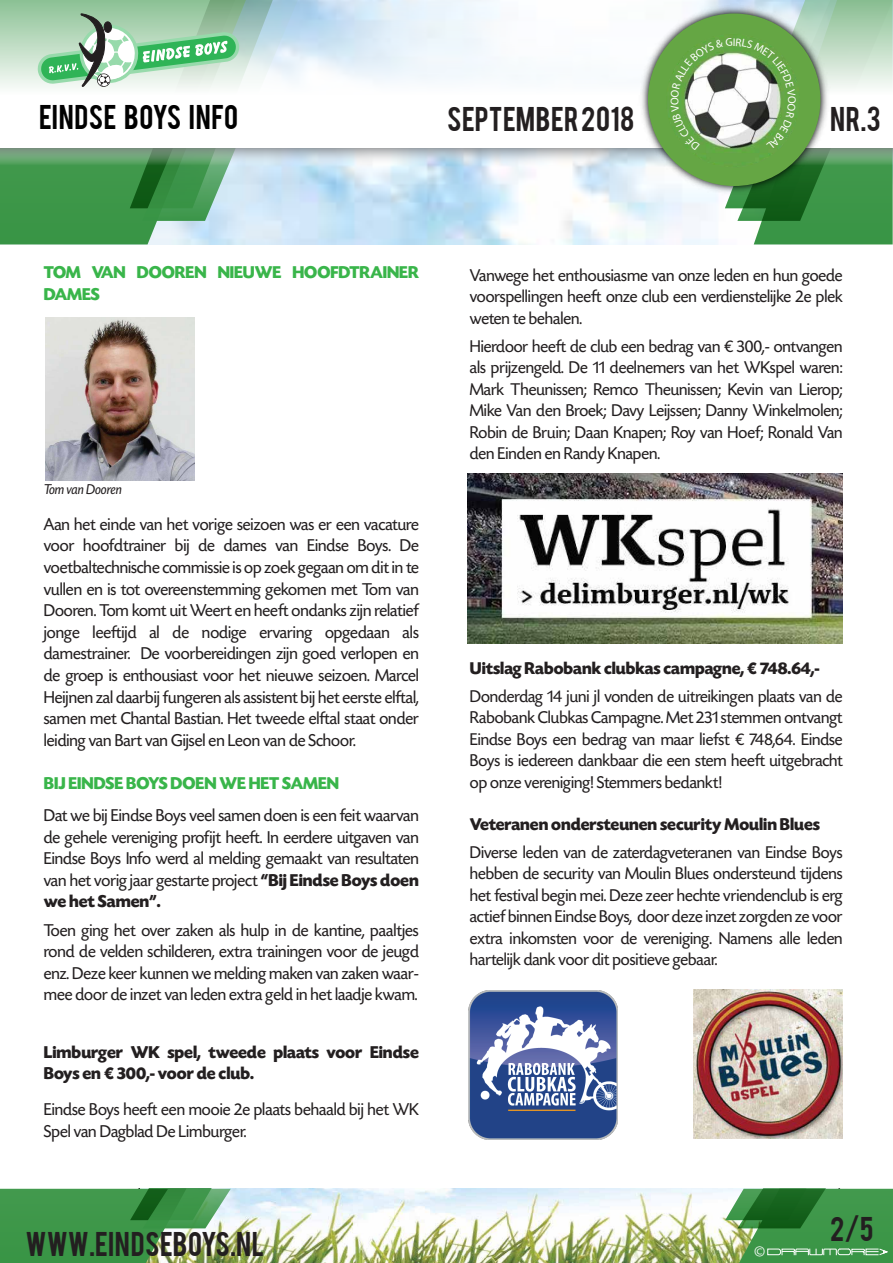
<style>
.page{position:relative;width:893px;height:1263px;background:#fff}
.page>*{position:absolute;margin:0;border:0;box-sizing:border-box;transform-origin:0 0}
.t1{font:27px "Bebas";letter-spacing:.015em;color:#231f20}
.t2{font:27px "Bebas";letter-spacing:.02em;color:#010101}
.t3{font:18px/21.6px "Today SHOP";color:#231f20;text-align:justify}
.t4{font:700 18px/21.6px "Today SHOP";color:#39b54a}
.t5{font:700 18px/21.6px "Today SHOP";color:#231f20}
.t6{font:17.85px/21.5px "Today SHOP";color:#231f20;text-align:justify}
.t7{font:700 17.85px "Today SHOP";color:#231f20}
.t8{font:16.5px "Myriad Pro";color:#fff}
.t9{font:italic 15px "Today SHOP";color:#231f20}
.s1{font-weight:700}
</style>
<div class="page">
<img style="left:273px;top:1189px;width:452px;height:74px">
<svg style="left:0;top:1189px;width:273px;height:74px;background:#6aaa6d"></svg>
<svg style="left:0;top:168px;width:246px;height:76px;background:#66ad78"></svg>
<svg style="left:0;top:148px;width:637px;height:20px;background:#c2d1d4"></svg>
<svg style="left:0;top:0;width:671px;height:93px"></svg>
<svg style="left:725px;top:1189px;width:168px;height:74px;background:#4a9650"></svg>
<img style="left:637px;top:3px;width:34px;height:194px">
<div style="left:648px;top:14px;width:172px;height:172px;background:#65a644;border-radius:50%"></div>
<svg style="left:38px;top:0;width:260px;height:221px"></svg>
<img style="left:45px;top:318px;width:149px;height:162px">
<img style="left:469px;top:991px;width:149px;height:149px">
<img style="left:467px;top:473px;width:376px;height:170px">
<img style="left:693px;top:990px;width:149px;height:148px">
<svg style="left:671px;top:0;width:222px;height:244px"></svg>
<h1 class="t2" style="left:39px;top:97px;width:201px">EINDSE BOYS INFO</h1>
<h1 class="t1" style="left:447px;top:99px;width:189px">SEPTEMBER 2018</h1>
<h1 class="t1" style="left:830px;top:99px;width:52px">NR.3</h1>
<p class="t4" style="left:44px;top:262px;width:377px">TOM VAN DOOREN NIEUWE HOOFDTRAINER<br>DAMES</p>
<p class="t9" style="left:44px;top:481px;width:79px">Tom van Dooren</p>
<p class="t3" style="left:44px;top:514px;width:377px">Aan het einde van het vorige seizoen was er een vacature voor hoofdtrainer bij de dames van Eindse Boys. De voetbaltechnische commissie is op zoek gegaan om dit in te vullen en is tot overeenstemming gekomen met Tom van Dooren. Tom komt uit Weert en heeft ondanks zijn relatief jonge leeftijd al de nodige ervaring opgedaan als damestrainer. De voorbereidingen zijn goed verlopen en de groep is enthousiast voor het nieuwe seizoen. Marcel Heijnen zal daarbij fungeren als assistent bij het eerste elftal, samen met Chantal Bastian. Het tweede elftal staat onder leiding van Bart van Gijsel en Leon van de Schoor.</p>
<p class="t4" style="left:44px;top:773px;width:297px">BIJ EINDSE BOYS DOEN WE HET SAMEN</p>
<p class="t3" style="left:44px;top:805px;width:377px">Dat we bij Eindse Boys veel samen doen is een feit waarvan de gehele vereniging profijt heeft. In eerdere uitgaven van Eindse Boys Info werd al melding gemaakt van resultaten van het vorig jaar gestarte project <span class="s1">“Bij Eindse Boys doen we het Samen”.</span></p>
<p class="t3" style="left:44px;top:920px;width:377px">Toen ging het over zaken als hulp in de kantine, paaltjes rond de velden schilderen, extra trainingen voor de jeugd enz. Deze keer kunnen we melding maken van zaken waar&shy;mee door de inzet van leden extra geld in het laadje kwam.</p>
<p class="t5" style="left:44px;top:1042px;width:376px">Limburger WK spel, tweede plaats voor Eindse<br>Boys en € 300,- voor de club.</p>
<p class="t3" style="left:44px;top:1099px;width:376px">Eindse Boys heeft een mooie 2e plaats behaald bij het WK<br>Spel van Dagblad De Limburger.</p>
<h1 class="t1" style="left:26px;top:1224px;width:240px">WWW.EINDSEBOYS.NL</h1>
<p class="t6" style="left:470px;top:265px;width:374px">Vanwege het enthousiasme van onze leden en hun goede voorspellingen heeft onze club een verdienstelijke 2e plek weten te behalen.</p>
<p class="t6" style="left:470px;top:336px;width:374px">Hierdoor heeft de club een bedrag van € 300,- ontvangen als prijzengeld. De 11 deelnemers van het WKspel waren:<br>Mark Theunissen; Remco Theunissen; Kevin van Lierop; Mike Van den Broek; Davy Leijssen; Danny Winkelmolen; Robin de Bruin; Daan Knapen; Roy van Hoef; Ronald Van den Einden en Randy Knapen.</p>
<p class="t7" style="left:470px;top:659px;width:351px">Uitslag Rabobank clubkas campagne, € 748.64,-</p>
<p class="t6" style="left:470px;top:686px;width:374px">Donderdag 14 juni jl vonden de uitreikingen plaats van de Rabobank Clubkas Campagne. Met 231 stemmen ontvangt Eindse Boys een bedrag van maar liefst € 748,64. Eindse Boys is iedereen dankbaar die een stem heeft uitgebracht op onze vereniging! Stemmers bedankt!</p>
<p class="t7" style="left:470px;top:815px;width:352px">Veteranen ondersteunen security Moulin Blues</p>
<p class="t6" style="left:470px;top:842px;width:374px">Diverse leden van de zaterdagveteranen van Eindse Boys hebben de security van Moulin Blues ondersteund tijdens het festival begin mei. Deze zeer hechte vriendenclub is erg actief binnen Eindse Boys, door deze inzet zorgden ze voor extra inkomsten voor de vereniging. Namens alle leden hartelijk dank voor dit positieve gebaar.</p>
<p class="t8" style="left:754px;top:1241px;width:13px">©</p>
<h1 class="t1" style="left:830px;top:1209px;width:45px">2/5</h1>
</div>
